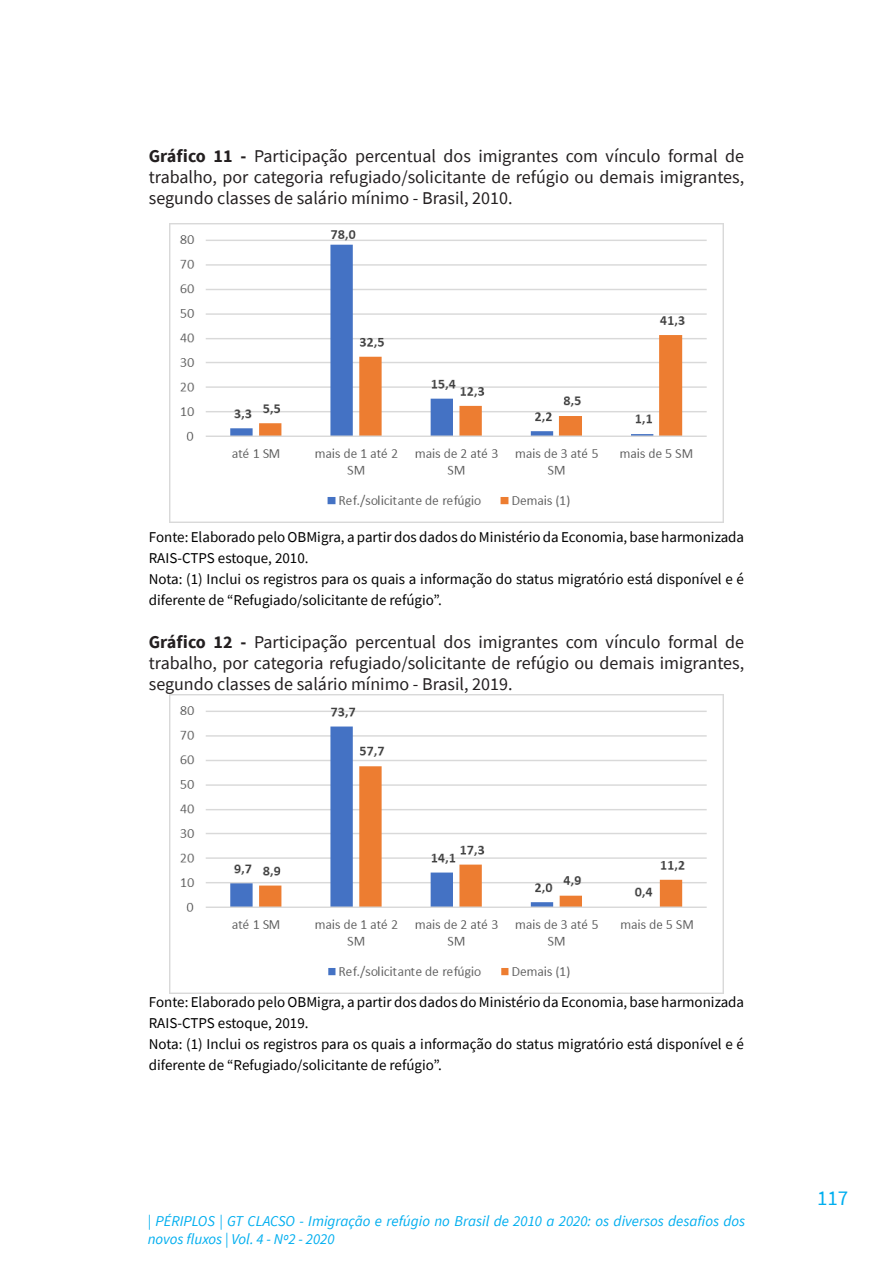
<style>
.page{position:relative;width:893px;height:1263px;background:#fff}
.page>*{position:absolute;margin:0;border:0;box-sizing:border-box;transform-origin:0 0}
.t1{font:21px "Source Sans Pro";color:#00aeef}
.t2{font:18px/21px "Source Sans Pro";color:#231f20;text-align:justify}
.t3{font:15px/21px "Source Sans Pro";color:#000}
.t4{font:italic 15px/18px "Source Sans Pro";color:#00aeef}
.s1{font-weight:700}
</style>
<div class="page">
<img style="left:169px;top:224px;width:555px;height:299px">
<img style="left:169px;top:695px;width:555px;height:299px">
<p class="t2" style="left:149px;top:146px;width:597px"><span class="s1">Gráfico 11 -</span> Participação percentual dos imigrantes com vínculo formal de trabalho, por categoria refugiado/solicitante de refúgio ou demais imigrantes, segundo classes de salário mínimo - Brasil, 2010.</p>
<p class="t3" style="left:149px;top:527px;width:597px">Fonte: Elaborado pelo OBMigra, a partir dos dados do Ministério da Economia, base harmonizada<br>RAIS-CTPS estoque, 2010.</p>
<p class="t3" style="left:149px;top:569px;width:597px">Nota: (1) Inclui os registros para os quais a informação do status migratório está disponível e é diferente de “Refugiado/solicitante de refúgio”.</p>
<p class="t2" style="left:149px;top:631px;width:597px"><span class="s1">Gráfico 12 -</span> Participação percentual dos imigrantes com vínculo formal de trabalho, por categoria refugiado/solicitante de refúgio ou demais imigrantes, segundo classes de salário mínimo - Brasil, 2019.</p>
<p class="t3" style="left:149px;top:991px;width:597px">Fonte: Elaborado pelo OBMigra, a partir dos dados do Ministério da Economia, base harmonizada<br>RAIS-CTPS estoque, 2019.</p>
<p class="t3" style="left:149px;top:1033px;width:597px">Nota: (1) Inclui os registros para os quais a informação do status migratório está disponível e é diferente de “Refugiado/solicitante de refúgio”.</p>
<p class="t4" style="left:148px;top:1212px;width:599px">| PÉRIPLOS | GT CLACSO - Imigração e refúgio no Brasil de 2010 a 2020: os diversos desafios dos novos fluxos | Vol. 4 - Nᵒ2 - 2020</p>
<h1 class="t1" style="left:817px;top:1184px;width:33px">117</h1>
</div>
